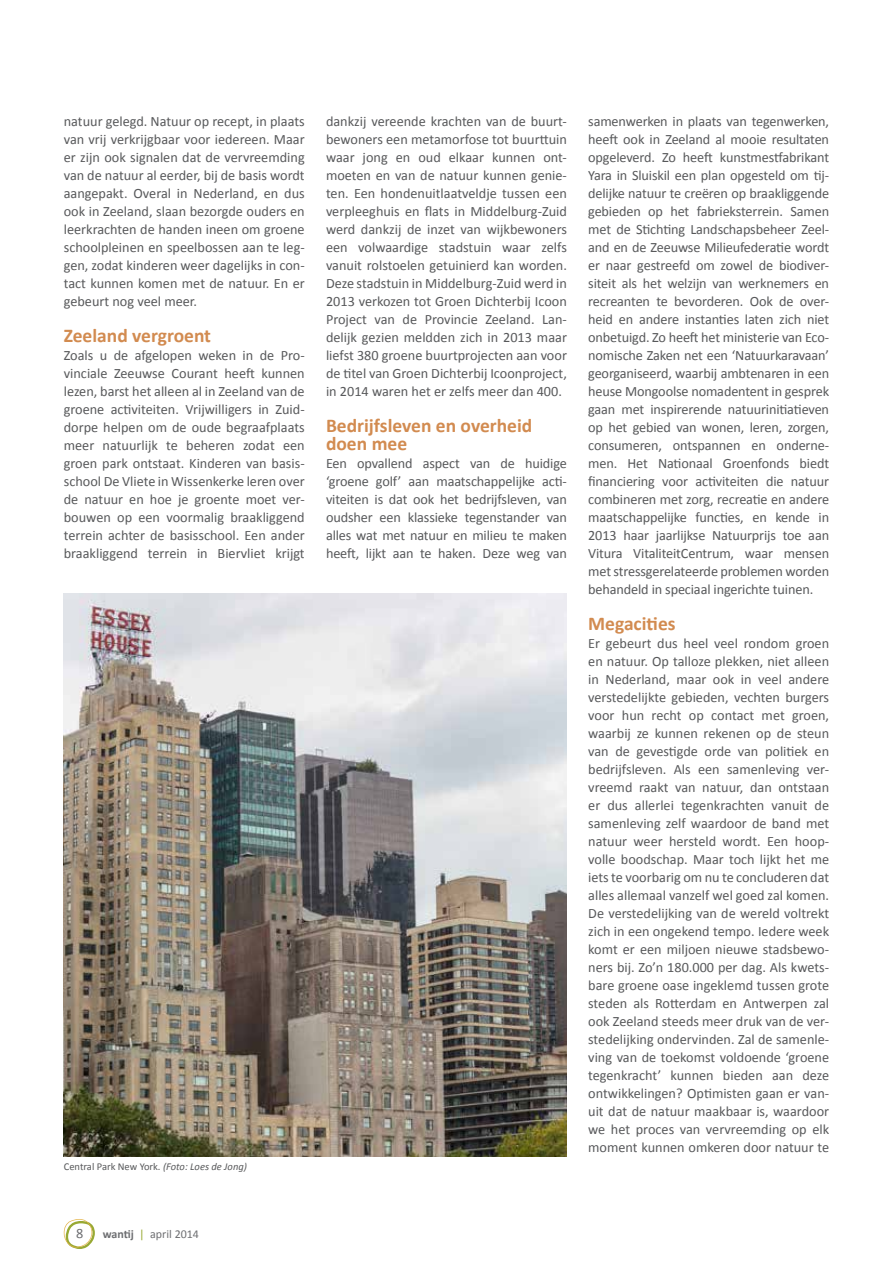
<style>
.page{position:relative;width:893px;height:1263px;background:#fff}
.page>*{position:absolute;margin:0;border:0;box-sizing:border-box;transform-origin:0 0}
.t1{font:700 19.5px/18px "Calibri";color:#d28b50}
.t2{font:14.25px/18px "Calibri";color:#58595b;text-align:justify}
.t3{font:14.25px "Calibri";color:#6d6e71}
.t4{font:12px "Calibri";color:#6d6e71}
.t5{font:10.5px "Calibri";color:#58595b}
.s1{font-style:italic}
.s2{font-weight:700}
.s3{color:#98a934}
</style>
<div class="page">
<svg style="left:64px;top:1219px;width:31px;height:30px"></svg>
<img style="left:64px;top:593px;width:503px;height:564px">
<p class="t2" style="left:64px;top:112px;width:242px">natuur gelegd. Natuur op recept, in plaats van vrij verkrijgbaar voor iedereen. Maar er zijn ook signalen dat de vervreemding van de natuur al eerder, bij de basis wordt aangepakt. Overal in Nederland, en dus ook in Zeeland, slaan bezorgde ouders en leerkrachten de handen ineen om groene schoolpleinen en speelbossen aan te leg&shy;gen, zodat kinderen weer dagelijks in con&shy;tact kunnen komen met de natuur. En er gebeurt nog veel meer.</p>
<h1 class="t1" style="left:64px;top:326px;width:149px">Zeeland vergroent</h1>
<p class="t2" style="left:64px;top:346px;width:242px">Zoals u de afgelopen weken in de Pro&shy;vinciale Zeeuwse Courant heeft kunnen lezen, barst het alleen al in Zeeland van de groene activiteiten. Vrijwilligers in Zuid&shy;dorpe helpen om de oude begraafplaats meer natuurlijk te beheren zodat een groen park ontstaat. Kinderen van basis&shy;school De Vliete in Wissenkerke leren over de natuur en hoe je groente moet ver&shy;bouwen op een voormalig braakliggend terrein achter de basisschool. Een ander braakliggend terrein in Biervliet krijgt</p>
<p class="t5" style="left:64px;top:1160px;width:185px">Central Park New York. <span class="s1">(Foto: Loes de Jong)</span></p>
<p class="t2" style="left:326px;top:112px;width:242px">dankzij vereende krachten van de buurt&shy;bewoners een metamorfose tot buurttuin waar jong en oud elkaar kunnen ont&shy;moeten en van de natuur kunnen genie&shy;ten. Een hondenuitlaatveldje tussen een verpleeghuis en flats in Middelburg-Zuid werd dankzij de inzet van wijkbewoners een volwaardige stadstuin waar zelfs vanuit rolstoelen getuinierd kan worden.<br>Deze stadstuin in Middelburg-Zuid werd in 2013 verkozen tot Groen Dichterbij Icoon Project van de Provincie Zeeland. Lan&shy;delijk gezien meldden zich in 2013 maar liefst 380 groene buurtprojecten aan voor de titel van Groen Dichterbij Icoonproject, in 2014 waren het er zelfs meer dan 400.</p>
<h1 class="t1" style="left:326px;top:416px;width:208px">Bedrijfsleven en overheid doen mee</h1>
<p class="t2" style="left:326px;top:454px;width:242px">Een opvallend aspect van de huidige ‘groene golf’ aan maatschappelijke acti&shy;viteiten is dat ook het bedrijfsleven, van oudsher een klassieke tegenstander van alles wat met natuur en milieu te maken heeft, lijkt aan te haken. Deze weg van</p>
<p class="t2" style="left:588px;top:112px;width:242px">samenwerken in plaats van tegenwerken, heeft ook in Zeeland al mooie resultaten opgeleverd. Zo heeft kunstmestfabrikant Yara in Sluiskil een plan opgesteld om tij&shy;delijke natuur te creëren op braakliggende gebieden op het fabrieksterrein. Samen met de Stichting Landschapsbeheer Zeel&shy;and en de Zeeuwse Milieufederatie wordt er naar gestreefd om zowel de biodiver&shy;siteit als het welzijn van werknemers en recreanten te bevorderen. Ook de over&shy;heid en andere instanties laten zich niet onbetuigd. Zo heeft het ministerie van Eco&shy;nomische Zaken net een ‘Natuurkaravaan’ georganiseerd, waarbij ambtenaren in een heuse Mongoolse nomadentent in gesprek gaan met inspirerende natuurinitiatieven op het gebied van wonen, leren, zorgen, consumeren, ontspannen en onderne&shy;men. Het Nationaal Groenfonds biedt financiering voor activiteiten die natuur combineren met zorg, recreatie en andere maatschappelijke functies, en kende in 2013 haar jaarlijkse Natuurprijs toe aan Vitura VitaliteitCentrum, waar mensen met stressgerelateerde problemen worden behandeld in speciaal ingerichte tuinen.</p>
<h1 class="t1" style="left:588px;top:614px;width:89px">Megacities</h1>
<p class="t2" style="left:588px;top:634px;width:242px">Er gebeurt dus heel veel rondom groen en natuur. Op talloze plekken, niet alleen in Nederland, maar ook in veel andere verstedelijkte gebieden, vechten burgers voor hun recht op contact met groen, waarbij ze kunnen rekenen op de steun van de gevestigde orde van politiek en bedrijfsleven. Als een samenleving ver&shy;vreemd raakt van natuur, dan ontstaan er dus allerlei tegenkrachten vanuit de samenleving zelf waardoor de band met natuur weer hersteld wordt. Een hoop&shy;volle boodschap. Maar toch lijkt het me iets te voorbarig om nu te concluderen dat alles allemaal vanzelf wel goed zal komen.<br>De verstedelijking van de wereld voltrekt zich in een ongekend tempo. Iedere week komt er een miljoen nieuwe stadsbewo&shy;ners bij. Zo’n 180.000 per dag. Als kwets&shy;bare groene oase ingeklemd tussen grote steden als Rotterdam en Antwerpen zal ook Zeeland steeds meer druk van de ver&shy;stedelijking ondervinden. Zal de samenle&shy;ving van de toekomst voldoende ‘groene tegenkracht’ kunnen bieden aan deze ontwikkelingen? Optimisten gaan er van&shy;uit dat de natuur maakbaar is, waardoor we het proces van vervreemding op elk moment kunnen omkeren door natuur te</p>
<p class="t3" style="left:76px;top:1224px;width:9px">8</p>
<p class="t4" style="left:103px;top:1226px;width:98px"><span class="s2">wantij</span> <span class="s3">|</span> april 2014</p>
</div>
